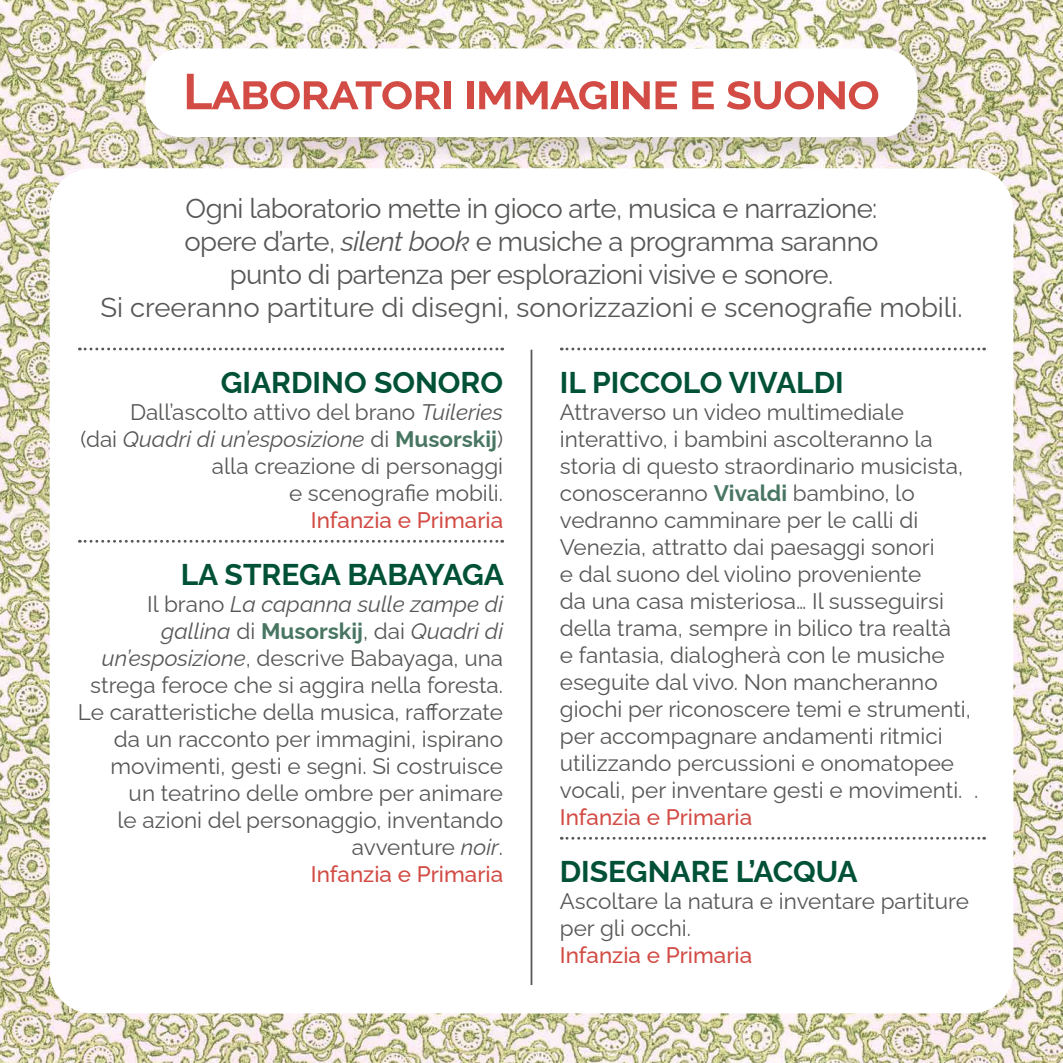
<style>
.page{position:relative;width:1063px;height:1063px;background:#fff}
.page>*{position:absolute;margin:0;border:0;box-sizing:border-box;transform-origin:0 0}
.t1{font:700 50px "Raleway";letter-spacing:-.02em;color:#d24b44}
.t2{font:700 30px "Raleway";color:#005137}
.t3{font:27.5px/33px "Raleway";letter-spacing:-.02em;color:#575756;text-align:center}
.t4{font:22.5px/27px "Raleway";color:#575756;text-align:right}
.t5{font:500 22.5px "Raleway";color:#d24b44}
.s1{font-style:italic}
.s2{font-weight:700;color:#487662}
.s3{font-weight:500;color:#d24b44}
</style>
<div class="page">
<img style="left:0;top:0;width:1063px;height:1063px">
<div style="left:50px;top:168px;width:963px;height:845px;background:#fff;border-radius:43px"></div>
<div style="left:148px;top:51px;width:796px;height:113px;background:#000;opacity:.1"></div>
<div style="left:145px;top:48px;width:773px;height:89px;background:#fff;border-radius:36px"></div>
<hr style="left:531px;top:350px;width:1px;height:635px;background:#575756">
<svg style="left:79px;top:348px;width:424px;height:2px"></svg>
<svg style="left:79px;top:540px;width:424px;height:3px"></svg>
<svg style="left:561px;top:348px;width:424px;height:2px"></svg>
<svg style="left:561px;top:837px;width:424px;height:3px"></svg>
<h1 class="t1" style="left:183px;top:52px;width:698px">Laboratori immagine e suono</h1>
<p class="t3" style="left:100px;top:189px;width:864px">Ogni laboratorio mette in gioco arte, musica e narrazione:<br>opere d’arte, <span class="s1">silent book</span> e musiche a programma saranno<br>punto di partenza per esplorazioni visive e sonore.<br>Si creeranno partiture di disegni, sonorizzazioni e scenografie mobili.</p>
<h2 class="t2" style="left:221px;top:358px;width:284px">GIARDINO SONORO</h2>
<p class="t4" style="left:80px;top:396px;width:424px">Dall’ascolto attivo del brano <span class="s1">Tuileries<br></span>(dai <span class="s1">Quadri di un’esposizione</span> di <span class="s2">Musorskij</span>) alla creazione di personaggi<br>e scenografie mobili.</p>
<p class="t5" style="left:311px;top:502px;width:194px">Infanzia e Primaria</p>
<h2 class="t2" style="left:181px;top:551px;width:325px">LA STREGA BABAYAGA</h2>
<p class="t4" style="left:78px;top:588px;width:427px">Il brano <span class="s1">La capanna sulle zampe di gallina</span> di <span class="s2">Musorskij</span>, dai <span class="s1">Quadri di un’esposizione</span>, descrive Babayaga, una strega feroce che si aggira nella foresta.<br>Le caratteristiche della musica, rafforzate da un racconto per immagini, ispirano movimenti, gesti e segni. Si costruisce<br>un teatrino delle ombre per animare<br>le azioni del personaggio, inventando avventure <span class="s1">noir</span>.<br><span class="s3">Infanzia e Primaria</span></p>
<h2 class="t2" style="left:560px;top:358px;width:286px">IL PICCOLO VIVALDI</h2>
<p class="t4" style="left:560px;top:396px;width:420px;text-align:left">Attraverso un video multimediale interattivo, i bambini ascolteranno la storia di questo straordinario musicista, conosceranno <span class="s2">Vivaldi</span> bambino, lo vedranno camminare per le calli di Venezia, attratto dai paesaggi sonori<br>e dal suono del violino proveniente<br>da una casa misteriosa… Il susseguirsi della trama, sempre in bilico tra realtà<br>e fantasia, dialogherà con le musiche eseguite dal vivo. Non mancheranno giochi per riconoscere temi e strumenti, per accompagnare andamenti ritmici utilizzando percussioni e onomatopee vocali, per inventare gesti e movimenti. .</p>
<p class="t5" style="left:560px;top:799px;width:194px">Infanzia e Primaria</p>
<h2 class="t2" style="left:560px;top:848px;width:299px">DISEGNARE L’ACQUA</h2>
<p class="t4" style="left:560px;top:885px;width:411px;text-align:left">Ascoltare la natura e inventare partiture per gli occhi.</p>
<p class="t5" style="left:560px;top:937px;width:194px">Infanzia e Primaria</p>
</div>
